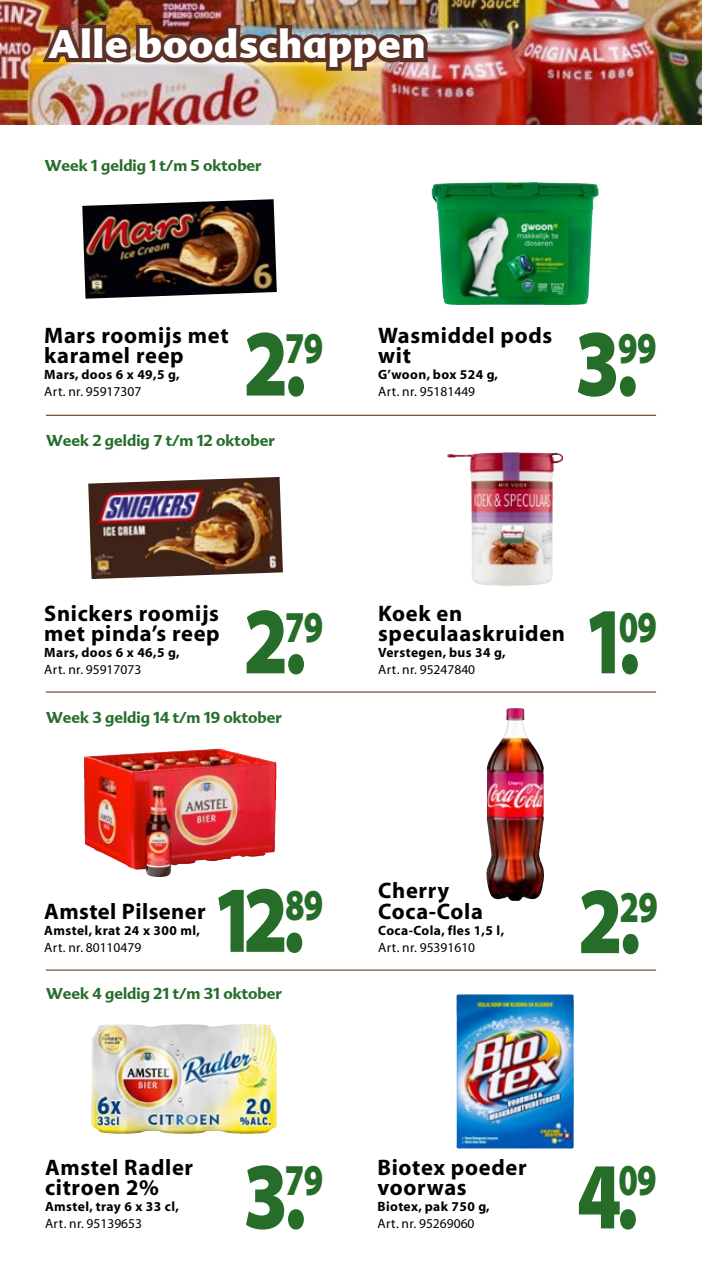
<style>
.page{position:relative;width:702px;height:1263px;background:#fff}
.page>*{position:absolute;margin:0;border:0;box-sizing:border-box;transform-origin:0 0}
.t1{font:95.4px "Myriad MM 830 700";color:#266d2a;scale:.77 1}
.t2{font:44.25px "Myriad MM 830 700";letter-spacing:-.025em;color:#266d2a;scale:.72 1}
.t3{font:900 37.95px "Advert";letter-spacing:.03em;color:#fff}
.t4{font:700 22.5px/19.5px "Myriad";letter-spacing:.03em;color:#000}
.t5{font:700 15px "Advert";color:#266d2a}
.t6{font:700 13.5px "Myriad";letter-spacing:.03em;color:#000}
.t7{font:13.5px "Myriad";color:#000}
.s1{font-size:95.4px}
</style>
<div class="page">
<hr style="left:46px;top:415px;width:610px;height:1px;background:#59200a">
<hr style="left:46px;top:970px;width:610px;height:1px;background:#59200a">
<img style="left:0;top:0;width:702px;height:125px">
<img style="left:37px;top:11px;width:395px;height:63px">
<hr style="left:46px;top:692px;width:610px;height:1px;background:#59200a">
<img style="left:82px;top:199px;width:195px;height:100px">
<img style="left:88px;top:477px;width:195px;height:102px">
<img style="left:84px;top:749px;width:191px;height:128px">
<img style="left:432px;top:182px;width:166px;height:123px">
<img style="left:447px;top:452px;width:114px;height:134px">
<img style="left:486px;top:708px;width:55px;height:193px">
<img style="left:91px;top:1024px;width:159px;height:110px">
<img style="left:456px;top:994px;width:117px;height:154px">
<h3 class="t3" style="left:48px;top:20px;width:378px">Alle boodschappen</h3>
<p class="t5" style="left:45px;top:156px;width:218px">Week 1 geldig 1 t/m 5 oktober</p>
<p class="t4" style="left:44px;top:326px;width:186px">Mars roomijs met karamel reep</p>
<p class="t6" style="left:44px;top:368px;width:137px">Mars, doos 6 x 49,5 g,</p>
<p class="t7" style="left:44px;top:384px;width:98px">Art. nr. 95917307</p>
<h1 class="t1" style="left:243px;top:317px;width:83px">2 .</h1>
<h2 class="t2" style="left:285px;top:326px;width:55px">79</h2>
<p class="t5" style="left:46px;top:431px;width:230px">Week 2 geldig 7 t/m 12 oktober</p>
<p class="t4" style="left:378px;top:327px;width:176px">Wasmiddel pods wit</p>
<p class="t6" style="left:378px;top:368px;width:121px">G’woon, box 524 g,</p>
<p class="t7" style="left:378px;top:384px;width:98px">Art. nr. 95181449</p>
<h1 class="t1" style="left:575px;top:317px;width:83px">3 .</h1>
<h2 class="t2" style="left:618px;top:326px;width:55px">99</h2>
<p class="t4" style="left:44px;top:604px;width:177px">Snickers roomijs met pinda’s reep</p>
<p class="t6" style="left:44px;top:646px;width:137px">Mars, doos 6 x 46,5 g,</p>
<p class="t7" style="left:44px;top:662px;width:98px">Art. nr. 95917073</p>
<h1 class="t1" style="left:243px;top:595px;width:83px">2 .</h1>
<h2 class="t2" style="left:285px;top:606px;width:55px">79</h2>
<p class="t5" style="left:46px;top:708px;width:237px">Week 3 geldig 14 t/m 19 oktober</p>
<p class="t4" style="left:378px;top:604px;width:188px">Koek en speculaaskruiden</p>
<p class="t6" style="left:378px;top:646px;width:129px">Verstegen, bus 34 g,</p>
<p class="t7" style="left:378px;top:662px;width:98px">Art. nr. 95247840</p>
<h2 class="t2" style="left:582px;top:606px;width:105px">0 9<span class="s1">1 .</span></h2>
<p class="t4" style="left:44px;top:902px;width:163px">Amstel Pilsener</p>
<p class="t6" style="left:44px;top:924px;width:157px">Amstel, krat 24 x 300 ml,</p>
<p class="t7" style="left:44px;top:941px;width:98px">Art. nr. 80110479</p>
<h1 class="t1" style="left:212px;top:874px;width:122px">12 .</h1>
<h2 class="t2" style="left:285px;top:884px;width:55px">89</h2>
<p class="t5" style="left:46px;top:984px;width:237px">Week 4 geldig 21 t/m 31 oktober</p>
<p class="t4" style="left:378px;top:880px;width:106px;line-height:21px">Cherry<br>Coca-Cola</p>
<p class="t6" style="left:378px;top:924px;width:127px">Coca-Cola, fles 1,5 l,</p>
<p class="t7" style="left:378px;top:941px;width:98px">Art. nr. 95391610</p>
<h1 class="t1" style="left:577px;top:875px;width:83px">2 .</h1>
<h2 class="t2" style="left:619px;top:885px;width:55px">29</h2>
<p class="t4" style="left:45px;top:1159px;width:150px">Amstel Radler citroen 2%</p>
<p class="t6" style="left:45px;top:1200px;width:135px">Amstel, tray 6 x 33 cl,</p>
<p class="t7" style="left:45px;top:1217px;width:98px">Art. nr. 95139653</p>
<h1 class="t1" style="left:243px;top:1150px;width:83px">3 .</h1>
<h2 class="t2" style="left:285px;top:1159px;width:55px">79</h2>
<p class="t4" style="left:377px;top:1159px;width:151px">Biotex poeder voorwas</p>
<p class="t6" style="left:377px;top:1200px;width:114px">Biotex, pak 750 g,</p>
<p class="t7" style="left:377px;top:1217px;width:98px">Art. nr. 95269060</p>
<h2 class="t2" style="left:618px;top:1159px;width:55px">09</h2>
<h1 class="t1" style="left:576px;top:1150px;width:81px">4 .</h1>
</div>
